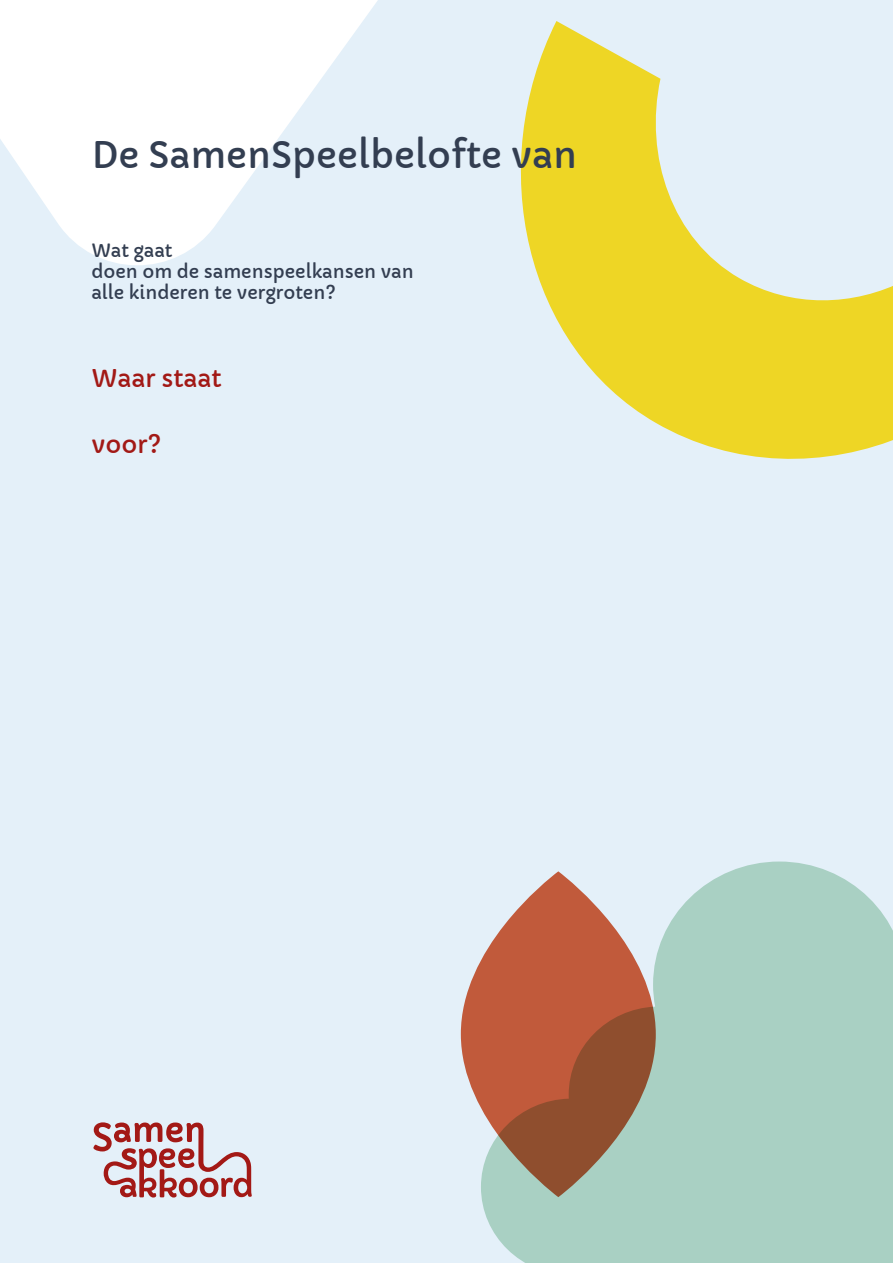
<style>
.page{position:relative;width:893px;height:1263px;background:#e4f0f9}
.page>*{position:absolute;margin:0;border:0;box-sizing:border-box;transform-origin:0 0}
.H1_-_Titel_Belofte{font:36px "Capriola";color:#333e51}
.H3_-_Kop{font:24px "Capriola";color:#a21916}
.H2_-_Subtitel{font:18px/21px "Capriola";color:#333e51}
</style>
<div class="page">
<svg style="left:520px;top:21px;width:373px;height:438px"></svg>
<svg style="left:481px;top:861px;width:412px;height:402px;background:#add2c7"></svg>
<svg style="left:461px;top:871px;width:195px;height:326px"></svg>
<svg style="left:0;top:0;width:378px;height:265px;fill:#fff"></svg>
<svg style="left:93px;top:1122px;width:159px;height:75px"></svg>
<h1 class="H1_-_Titel_Belofte" style="left:91px;top:133px;width:487px">De SamenSpeelbelofte van</h1>
<h2 class="H2_-_Subtitel" style="left:91px;top:241px;width:324px">Wat gaat<br>doen om de samenspeelkansen van alle kinderen te vergroten?</h2>
<h3 class="H3_-_Kop" style="left:91px;top:363px;width:131px">Waar staat</h3>
<h3 class="H3_-_Kop" style="left:91px;top:429px;width:72px">voor?</h3>
</div>
